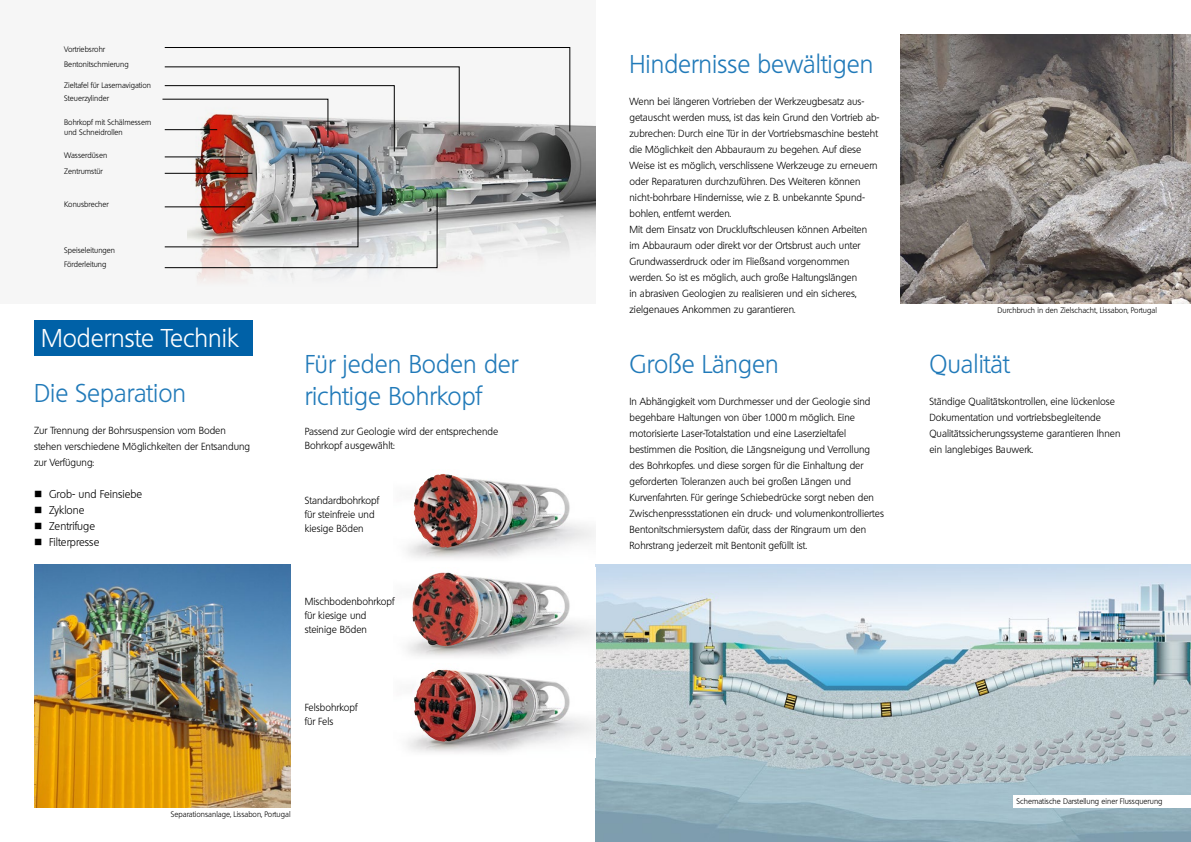
<style>
.page{position:relative;width:1191px;height:842px;background:#fff}
.page>*{position:absolute;margin:0;border:0;box-sizing:border-box;transform-origin:0 0}
.t1{font:300 25px/32px "Quebec";color:#217ab9}
.t2{font:300 25px "Quebec";color:#fff}
.t3{font:300 11px "Quebec";color:#000}
.t4{font:300 10px/16px "Quebec";color:#000}
.t5{font:300 7.7px/14.6px "Quebec";color:#000}
</style>
<div class="page">
<img style="left:596px;top:565px;width:595px;height:277px">
<img style="left:34px;top:565px;width:257px;height:243px">
<div style="left:34px;top:320px;width:218px;height:36px;background:#0061a7"></div>
<img style="left:407px;top:474px;width:189px;height:85px">
<img style="left:414px;top:474px;width:29px;height:41px">
<img style="left:407px;top:669px;width:189px;height:84px">
<img style="left:414px;top:670px;width:63px;height:72px">
<img style="left:407px;top:577px;width:189px;height:80px">
<img style="left:412px;top:572px;width:66px;height:74px">
<div style="left:0;top:0;width:595px;height:303px;background:#f6f6f6"></div>
<img style="left:188px;top:61px;width:407px;height:219px">
<img style="left:162px;top:47px;width:408px;height:221px">
<img style="left:900px;top:34px;width:291px;height:269px">
<div style="left:1013px;top:795px;width:178px;height:13px;background:#fff"></div>
<p class="t5" style="left:64px;top:42px;width:66px">Vortriebsrohr<br>Bentonitschmierung</p>
<p class="t5" style="left:64px;top:78px;width:88px">Zieltafel für Lasernavigation</p>
<p class="t5" style="left:64px;top:91px;width:46px">Steuerzylinder</p>
<p class="t5" style="left:64px;top:117px;width:89px;line-height:10px">Bohrkopf mit Schälmessern und Schneidrollen</p>
<p class="t5" style="left:64px;top:147px;width:45px">Wasserdüsen</p>
<p class="t5" style="left:64px;top:164px;width:40px">Zentrumstür</p>
<p class="t5" style="left:64px;top:197px;width:46px">Konusbrecher</p>
<p class="t5" style="left:64px;top:243px;width:52px">Speiseleitungen<br>Förderleitung</p>
<h1 class="t2" style="left:41px;top:322px;width:199px">Modernste Technik</h1>
<h1 class="t1" style="left:34px;top:377px;width:154px">Die Separation</h1>
<p class="t4" style="left:34px;top:423px;width:218px">Zur Trennung der Bohrsuspension vom Boden stehen verschiedene Möglichkeiten der Entsandung zur Verfügung:</p>
<p class="t3" style="left:34px;top:487px;width:110px">■ Grob- und Feinsiebe</p>
<p class="t3" style="left:34px;top:503px;width:52px">■ Zyklone</p>
<p class="t3" style="left:34px;top:519px;width:63px">■ Zentrifuge</p>
<p class="t3" style="left:34px;top:535px;width:67px">■ Filterpresse</p>
<h1 class="t1" style="left:305px;top:348px;width:215px">Für jeden Boden der richtige Bohrkopf</h1>
<p class="t4" style="left:305px;top:425px;width:195px;line-height:14px">Passend zur Geologie wird der entsprechende<br>Bohrkopf ausgewählt:</p>
<p class="t4" style="left:305px;top:493px;width:76px;line-height:14px">Standardbohrkopf für steinfreie und kiesige Böden</p>
<p class="t4" style="left:305px;top:594px;width:91px;line-height:14px">Mischbodenbohrkopf für kiesige und steinige Böden</p>
<p class="t4" style="left:305px;top:701px;width:54px;line-height:14px">Felsbohrkopf für Fels</p>
<p class="t5" style="left:171px;top:807px;width:121px">Separationsanlage, Lissabon, Portugal</p>
<h1 class="t1" style="left:629px;top:48px;width:245px">Hindernisse bewältigen</h1>
<p class="t4" style="left:629px;top:93px;width:251px">Wenn bei längeren Vortrieben der Werkzeugbesatz aus&shy;getauscht werden muss, ist das kein Grund den Vortrieb ab&shy;zubrechen: Durch eine Tür in der Vortriebsmaschine besteht die Möglichkeit den Abbauraum zu begehen. Auf diese Weise ist es möglich, verschlissene Werkzeuge zu erneuern oder Reparaturen durchzuführen. Des Weiteren können nicht-bohrbare Hindernisse, wie z. B. unbekannte Spund&shy;bohlen, entfernt werden.<br>Mit dem Einsatz von Druckluftschleusen können Arbeiten im Abbauraum oder direkt vor der Ortsbrust auch unter Grundwasserdruck oder im Fließsand vorgenommen werden. So ist es möglich, auch große Haltungslängen<br>in abrasiven Geologien zu realisieren und ein sicheres, zielgenaues Ankommen zu garantieren.</p>
<h1 class="t1" style="left:629px;top:348px;width:151px">Große Längen</h1>
<p class="t4" style="left:629px;top:393px;width:256px">In Abhängigkeit vom Durchmesser und der Geologie sind begehbare Haltungen von über 1.000 m möglich. Eine motorisierte Laser-Totalstation und eine Laserzieltafel bestimmen die Position, die Längsneigung und Verrollung des Bohrkopfes. und diese sorgen für die Einhaltung der geforderten Toleranzen auch bei großen Längen und Kurvenfahrten. Für geringe Schiebedrücke sorgt neben den Zwischenpressstationen ein druck- und volumenkontrolliertes Bentonitschmiersystem dafür, dass der Ringraum um den Rohrstrang jederzeit mit Bentonit gefüllt ist.</p>
<p class="t5" style="left:997px;top:303px;width:161px">Durchbruch in den Zielschacht, Lissabon, Portugal</p>
<h1 class="t1" style="left:929px;top:348px;width:82px">Qualität</h1>
<p class="t4" style="left:929px;top:393px;width:193px">Ständige Qualitätskontrollen, eine lückenlose Dokumentation und vortriebsbegleitende Qualitätssicherungssysteme garantieren Ihnen ein langlebiges Bauwerk.</p>
<p class="t5" style="left:1016px;top:794px;width:147px">Schematische Darstellung einer Flussquerung</p>
</div>
